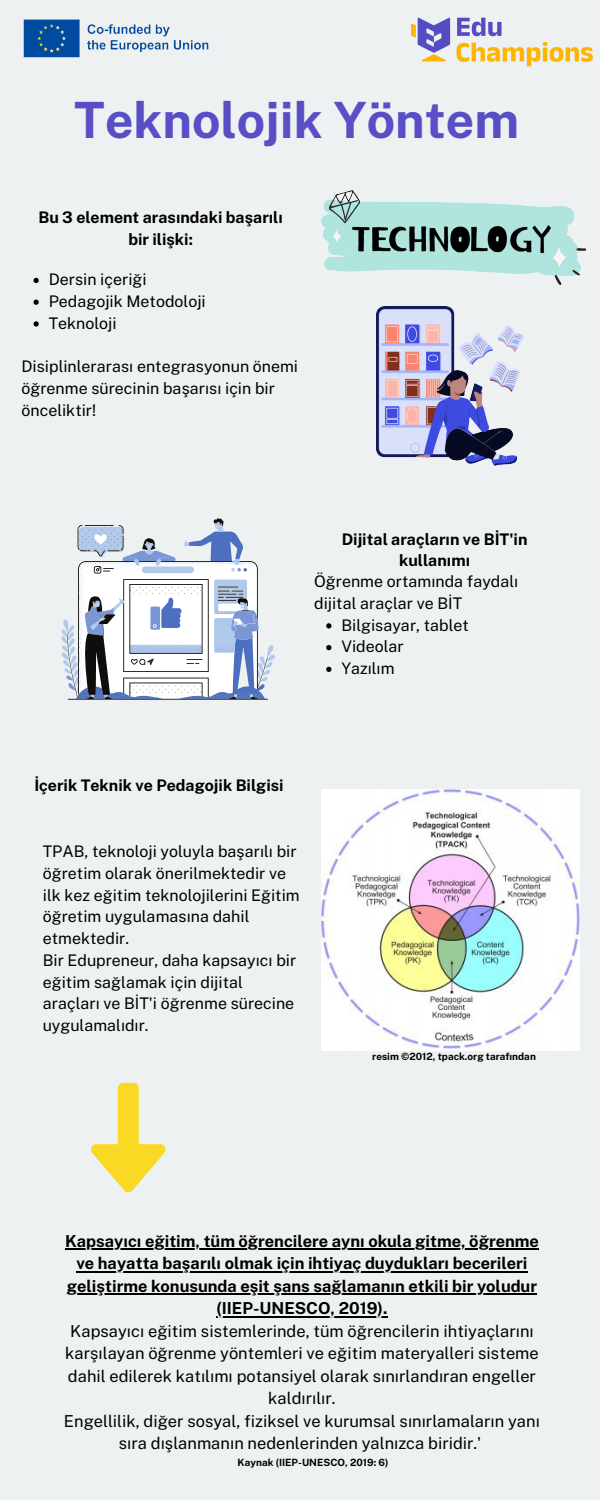
<style>
.page{position:relative;width:600px;height:1500px;background:#eef1f1}
.page>*{position:absolute;margin:0;border:0;box-sizing:border-box;transform-origin:0 0}
.t1{font:700 50px "Public Sans";color:#584ec5}
.t2{font:16.5px/22.5px "Public Sans";color:#000;text-align:center}
.t3{font:700 16.5px "Public Sans";color:#000}
.t4{font:16px/21.8px "Public Sans";color:#000}
.t5{font:700 16px/21.8px "Public Sans";color:#000;text-align:center}
.t6{font:700 10px "Public Sans";color:#000}
.s1{font-weight:700}
</style>
<div class="page">
<img style="left:411px;top:17px;width:182px;height:50px">
<img style="left:23px;top:19px;width:186px;height:39px">
<img style="left:321px;top:190px;width:265px;height:95px">
<img style="left:376px;top:306px;width:148px;height:160px">
<img style="left:321px;top:790px;width:259px;height:261px">
<svg style="left:61px;top:620px;width:214px;height:54px"></svg>
<svg style="left:68px;top:518px;width:200px;height:182px"></svg>
<svg style="left:91px;top:1083px;width:75px;height:110px"></svg>
<svg style="left:34px;top:278px;width:5px;height:5px"></svg>
<svg style="left:34px;top:300px;width:5px;height:5px"></svg>
<svg style="left:34px;top:321px;width:5px;height:6px"></svg>
<svg style="left:326px;top:623px;width:5px;height:5px"></svg>
<svg style="left:326px;top:645px;width:5px;height:5px"></svg>
<svg style="left:326px;top:667px;width:5px;height:5px"></svg>
<hr style="left:65px;top:1248px;width:474px;height:2px;background:#000">
<hr style="left:76px;top:1271px;width:452px;height:1px;background:#000">
<hr style="left:67px;top:1293px;width:470px;height:2px;background:#000">
<hr style="left:216px;top:1316px;width:172px;height:1px;background:#000">
<h2 class="t1" style="left:74px;top:90px;width:446px">Teknolojik Yöntem</h2>
<p class="t5" style="left:39px;top:207px;width:246px">Bu 3 element arasındaki başarılı bir ilişki:</p>
<p class="t4" style="left:49px;top:269px;width:99px">Dersin içeriği</p>
<p class="t4" style="left:49px;top:290px;width:159px">Pedagojik Metodoloji</p>
<p class="t4" style="left:49px;top:312px;width:69px">Teknoloji</p>
<h3 class="t4" style="left:22px;top:356px;width:278px">Disiplinlerarası entegrasyonun önemi öğrenme sürecinin başarısı için bir önceliktir!</h3>
<h3 class="t5" style="left:342px;top:528px;width:187px">Dijital araçların ve BİT'in kullanımı</h3>
<p class="t4" style="left:314px;top:571px;width:206px">Öğrenme ortamında faydalı dijital araçlar ve BİT</p>
<h2 class="t4" style="left:341px;top:614px;width:129px">Bilgisayar, tablet</h2>
<h3 class="t4" style="left:341px;top:636px;width:64px">Videolar</h3>
<p class="t4" style="left:341px;top:658px;width:55px">Yazılım</p>
<p class="t5" style="left:34px;top:774px;width:251px">İçerik Teknik ve Pedagojik Bilgisi</p>
<p class="t4" style="left:43px;top:840px;width:258px">TPAB, teknoloji yoluyla başarılı bir öğretim olarak önerilmektedir ve ilk kez eğitim teknolojilerini Eğitim öğretim uygulamasına dahil etmektedir.<br>Bir Edupreneur, daha kapsayıcı bir eğitim sağlamak için dijital araçları ve BİT'i öğrenme sürecine uygulamalıdır.</p>
<p class="t6" style="left:372px;top:1051px;width:165px">resim ©2012, tpack.org tarafından</p>
<p class="t3" style="left:65px;top:1231px;width:475px">Kapsayıcı eğitim, tüm öğrencilere aynı okula gitme, öğrenme</p>
<h2 class="t3" style="left:76px;top:1254px;width:453px">ve hayatta başarılı olmak için ihtiyaç duydukları becerileri</h2>
<h3 class="t3" style="left:67px;top:1276px;width:472px">geliştirme konusunda eşit şans sağlamanın etkili bir yoludur</h3>
<p class="t2" style="left:64px;top:1297px;width:478px"><span class="s1">(IIEP-UNESCO, 2019).<br></span>Kapsayıcı eğitim sistemlerinde, tüm öğrencilerin ihtiyaçlarını karşılayan öğrenme yöntemleri ve eğitim materyalleri sisteme dahil edilerek katılımı potansiyel olarak sınırlandıran engeller kaldırılır.<br>Engellilik, diğer sosyal, fiziksel ve kurumsal sınırlamaların yanı sıra dışlanmanın nedenlerinden yalnızca biridir.'</p>
<p class="t6" style="left:238px;top:1457px;width:152px">Kaynak (IIEP-UNESCO, 2019: 6)</p>
</div>
